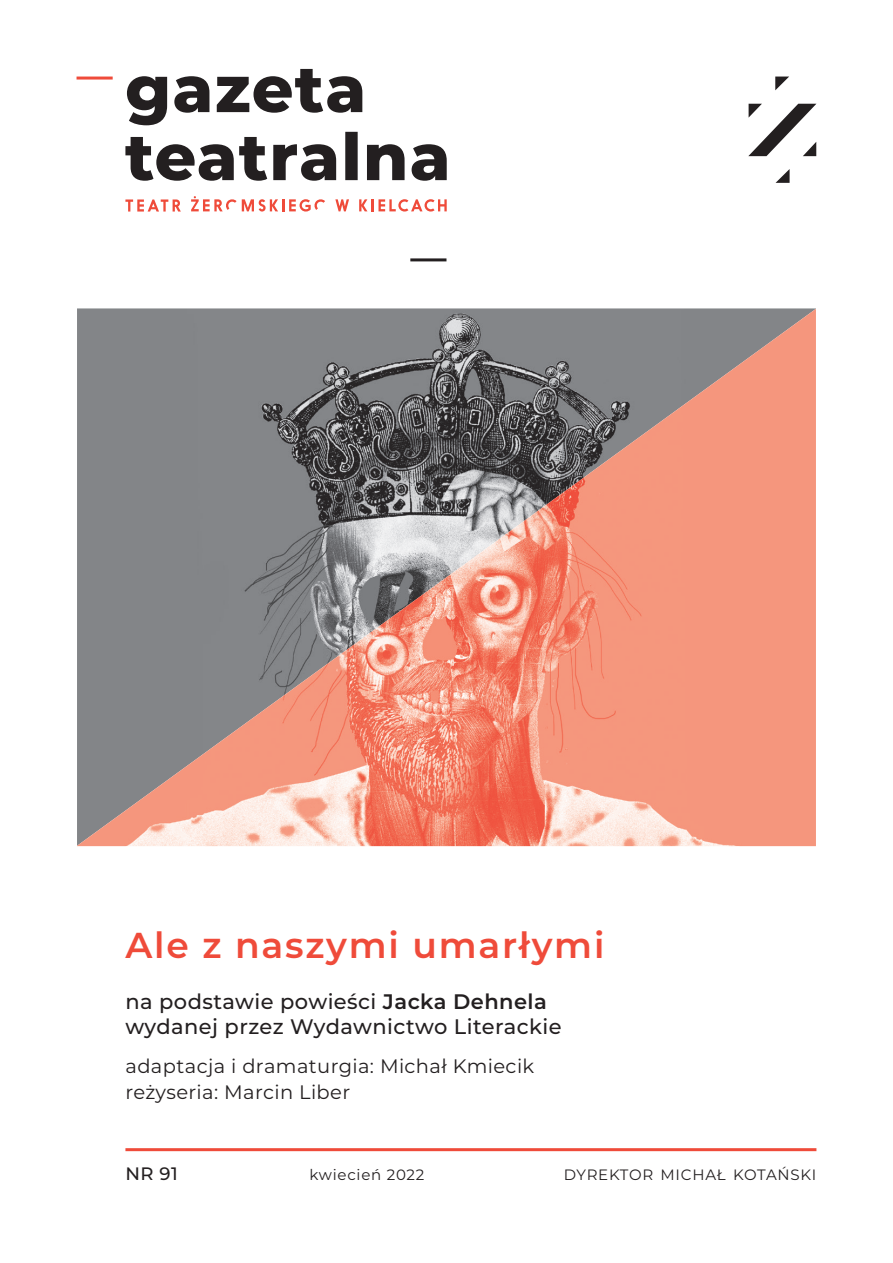
<style>
.page{position:relative;width:893px;height:1263px;background:#fff}
.page>*{position:absolute;margin:0;border:0;box-sizing:border-box;transform-origin:0 0}
.t1{font:600 36px "Montserrat";letter-spacing:.05em;color:#ef4b3a}
.t2{font:500 21px/25.5px "Montserrat";letter-spacing:.02em;color:#231f20}
.t3{font:19.5px/25.5px "Montserrat";letter-spacing:.02em;color:#231f20}
.t4{font:500 18px "Montserrat";color:#231f20}
.t5{font:15px "Montserrat";letter-spacing:.05em;color:#231f20}
.s1{font-weight:600}
</style>
<div class="page">
<svg style="left:776px;top:169px;width:14px;height:14px"></svg>
<svg style="left:748px;top:104px;width:68px;height:52px"></svg>
<svg style="left:775px;top:77px;width:14px;height:13px"></svg>
<svg style="left:125px;top:132px;width:322px;height:49px"></svg>
<svg style="left:127px;top:69px;width:235px;height:56px"></svg>
<hr style="left:125px;top:1148px;width:691px;height:3px;background:#ef4b3a">
<hr style="left:77px;top:77px;width:36px;height:3px;background:#ef4b3a">
<hr style="left:410px;top:258px;width:36px;height:3px;background:#231f20">
<svg style="left:125px;top:199px;width:56px;height:13px"></svg>
<svg style="left:335px;top:199px;width:14px;height:12px"></svg>
<svg style="left:359px;top:199px;width:88px;height:13px"></svg>
<svg style="left:191px;top:196px;width:134px;height:16px"></svg>
<img style="left:77px;top:309px;width:739px;height:537px">
<h1 class="t1" style="left:125px;top:919px;width:480px">Ale z naszymi umarłymi</h1>
<p class="t2" style="left:125px;top:987px;width:438px">na podstawie powieści <span class="s1">Jacka Dehnela </span>wydanej przez Wydawnictwo Literackie</p>
<p class="t3" style="left:125px;top:1053px;width:410px">adaptacja i dramaturgia: Michał Kmiecik reżyseria: Marcin Liber</p>
<p class="t4" style="left:125px;top:1161px;width:54px">NR 91</p>
<p class="t5" style="left:310px;top:1165px;width:116px">kwiecień 2022</p>
<p class="t5" style="left:564px;top:1165px;width:254px">DYREKTOR MICHAŁ KOTAŃSKI</p>
</div>
